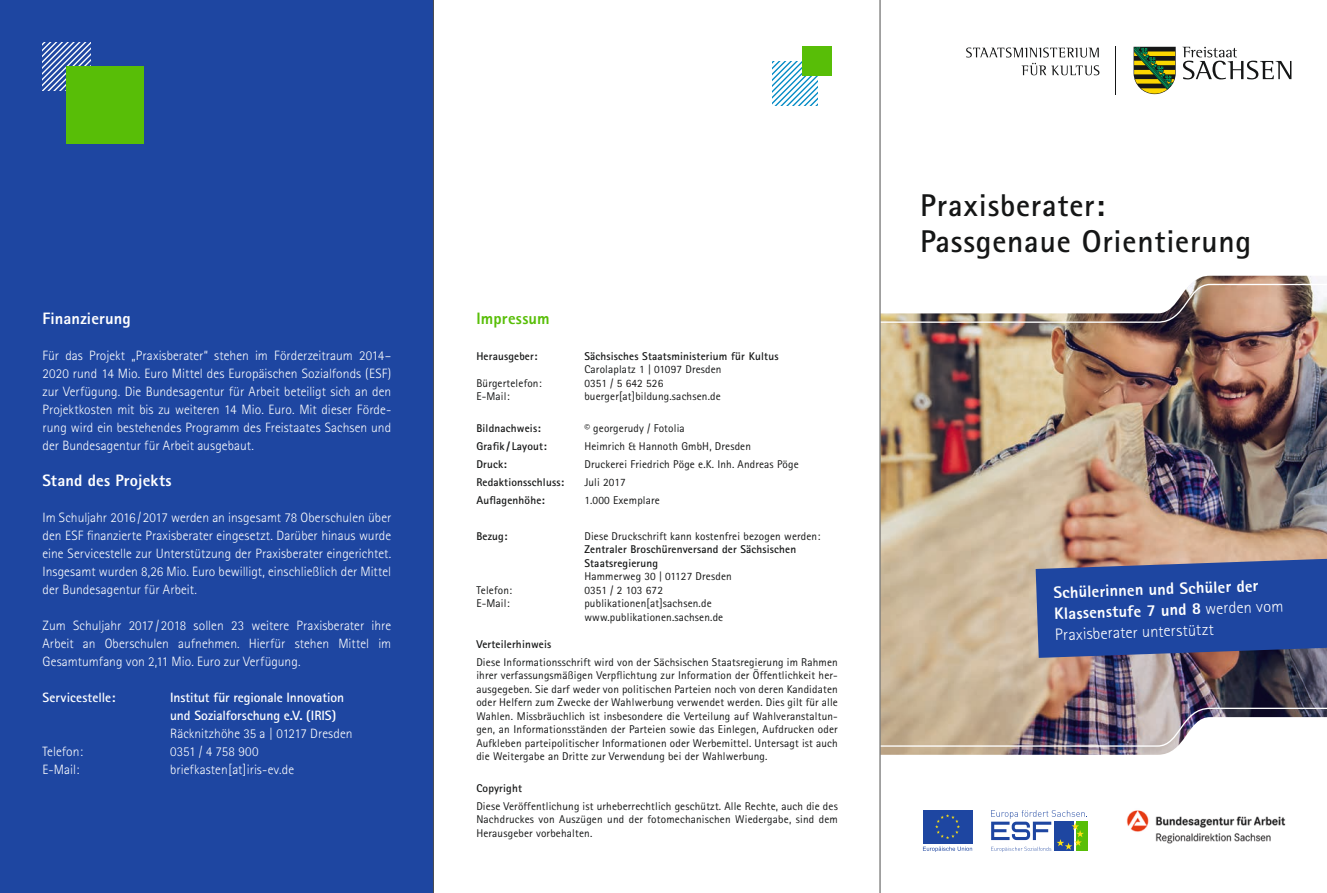
<style>
.page{position:relative;width:1327px;height:893px;background:#fff}
.page>*{position:absolute;margin:0;border:0;box-sizing:border-box;transform-origin:0 0}
.t1{font:700 31.5px/36px "Rotis Sans Serif";letter-spacing:.025em;color:#151616}
.t2{font:800 16.5px/21px "Rotis Sans Serif";letter-spacing:.01em;color:#fff}
.t3{font:800 16.5px "Rotis Sans Serif";letter-spacing:.01em;color:#58be07}
.t4{font:300 13.5px/18px "Rotis Sans Serif";color:#fff;text-align:justify}
.t5{font:700 13.5px/18px "Rotis Sans Serif";letter-spacing:-.005em;color:#fff}
.t6{font:11.25px/13.5px "Rotis Sans Serif";letter-spacing:.015em;color:#151616;text-align:justify}
.t7{font:700 11.25px/13.5px "Rotis Sans Serif";letter-spacing:.015em;color:#151616}
.s1{font-weight:300}
</style>
<div class="page">
<svg style="left:773px;top:61px;width:44px;height:45px"></svg>
<div style="left:802px;top:47px;width:29px;height:29px;background:#58be07"></div>
<div style="left:0;top:0;width:434px;height:893px;background:#1e46a1"></div>
<svg style="left:43px;top:42px;width:48px;height:49px"></svg>
<div style="left:67px;top:66px;width:77px;height:78px;background:#58be07"></div>
<svg style="left:1182px;top:47px;width:109px;height:32px"></svg>
<svg style="left:1133px;top:47px;width:42px;height:47px;background:#717b30"></svg>
<hr style="left:1115px;top:47px;width:1px;height:48px;background:#151616">
<svg style="left:966px;top:48px;width:133px;height:27px"></svg>
<div style="left:923px;top:810px;width:49px;height:33px;background:#1e46a1"></div>
<svg style="left:935px;top:814px;width:25px;height:25px"></svg>
<svg style="left:991px;top:810px;width:96px;height:42px"></svg>
<svg style="left:923px;top:847px;width:49px;height:5px"></svg>
<img style="left:880px;top:276px;width:447px;height:479px">
<svg style="left:1035px;top:559px;width:292px;height:99px;background:#2b4b9c"></svg>
<img style="left:1126px;top:810px;width:160px;height:34px">
<hr style="left:433px;top:0;width:1px;height:893px;background:#4e4e4d">
<hr style="left:879px;top:0;width:1px;height:893px;background:#4e4e4d">
<h2 class="t2" style="left:43px;top:307px;width:90px">Finanzierung</h2>
<p class="t4" style="left:43px;top:346px;width:350px">Für das Projekt „Praxisberater“ stehen im Förderzeitraum 2014– 2020 rund 14 Mio. Euro Mittel des Europäischen Sozialfonds (ESF) zur Verfügung. Die Bundesagentur für Arbeit beteiligt sich an den Projektkosten mit bis zu weiteren 14 Mio. Euro. Mit dieser Förde&shy;rung wird ein bestehendes Programm des Freistaates Sachsen und der Bundesagentur für Arbeit ausgebaut.</p>
<h2 class="t2" style="left:43px;top:469px;width:131px">Stand des Projekts</h2>
<p class="t4" style="left:43px;top:508px;width:350px">Im Schuljahr 2016 / 2017 werden an insgesamt 78 Oberschulen über den ESF finanzierte Praxisberater eingesetzt. Darüber hinaus wurde eine Servicestelle zur Unterstützung der Praxisberater eingerichtet.<br>Insgesamt wurden 8,26 Mio. Euro bewilligt, einschließlich der Mittel der Bundesagentur für Arbeit.</p>
<p class="t4" style="left:43px;top:616px;width:350px">Zum Schuljahr 2017 / 2018 sollen 23 weitere Praxisberater ihre Arbeit an Oberschulen aufnehmen. Hierfür stehen Mittel im Gesamtumfang von 2,11 Mio. Euro zur Verfügung.</p>
<p class="t5" style="left:43px;top:688px;width:74px">Servicestelle:</p>
<p class="t5" style="left:170px;top:688px;width:175px">Institut für regionale Innovation und Sozialforschung e.V. (IRIS)</p>
<p class="t4" style="left:170px;top:724px;width:184px">Räcknitzhöhe 35 a | 01217 Dresden</p>
<p class="t4" style="left:43px;top:742px;width:42px">Telefon:</p>
<p class="t4" style="left:170px;top:742px;width:90px">0351 / 4 758 900</p>
<p class="t4" style="left:43px;top:760px;width:38px">E-Mail:</p>
<p class="t4" style="left:170px;top:760px;width:126px">briefkasten[at]iris-ev.de</p>
<h2 class="t3" style="left:476px;top:307px;width:75px">Impressum</h2>
<p class="t7" style="left:476px;top:349px;width:62px">Herausgeber:</p>
<p class="t7" style="left:584px;top:349px;width:196px">Sächsisches Staatsministerium für Kultus</p>
<p class="t6" style="left:584px;top:362px;width:139px">Carolaplatz 1 | 01097 Dresden</p>
<p class="t6" style="left:476px;top:376px;width:67px">Bürgertelefon:</p>
<p class="t6" style="left:584px;top:376px;width:80px">0351 / 5 642 526</p>
<p class="t6" style="left:476px;top:389px;width:35px">E-Mail:</p>
<p class="t6" style="left:584px;top:389px;width:138px">buerger[at]bildung.sachsen.de</p>
<p class="t7" style="left:476px;top:421px;width:66px">Bildnachweis:</p>
<p class="t6" style="left:584px;top:421px;width:102px">© georgerudy / Fotolia</p>
<p class="t7" style="left:476px;top:439px;width:72px">Grafik / Layout:</p>
<p class="t6" style="left:584px;top:439px;width:168px">Heimrich &amp; Hannoth GmbH, Dresden</p>
<p class="t7" style="left:476px;top:457px;width:32px">Druck:</p>
<p class="t6" style="left:584px;top:457px;width:216px">Druckerei Friedrich Pöge e.K. Inh. Andreas Pöge</p>
<p class="t7" style="left:476px;top:475px;width:89px">Redaktionsschluss:</p>
<p class="t6" style="left:584px;top:475px;width:43px">Juli 2017</p>
<p class="t7" style="left:476px;top:493px;width:70px">Auflagenhöhe:</p>
<p class="t6" style="left:584px;top:493px;width:77px">1.000 Exemplare</p>
<p class="t7" style="left:476px;top:529px;width:33px">Bezug:</p>
<p class="t6" style="left:584px;top:529px;width:237px">Diese Druckschrift kann kostenfrei bezogen werden:</p>
<p class="t7" style="left:584px;top:542px;width:213px">Zentraler Broschürenversand der Sächsischen<br>Staatsregierung</p>
<p class="t6" style="left:584px;top:569px;width:149px">Hammerweg 30 | 01127 Dresden</p>
<p class="t6" style="left:476px;top:583px;width:37px">Telefon:</p>
<p class="t6" style="left:584px;top:583px;width:80px">0351 / 2 103 672</p>
<p class="t6" style="left:476px;top:596px;width:35px">E-Mail:</p>
<p class="t6" style="left:584px;top:596px;width:140px">publikationen[at]sachsen.de www.publikationen.sachsen.de</p>
<p class="t7" style="left:476px;top:637px;width:77px">Verteilerhinweis</p>
<p class="t6" style="left:476px;top:655px;width:363px">Diese Informationsschrift wird von der Sächsischen Staatsregierung im Rahmen ihrer verfassungsmäßigen Verpflichtung zur Information der Öffentlichkeit her&shy;ausgegeben. Sie darf weder von politischen Parteien noch von deren Kandidaten oder Helfern zum Zwecke der Wahlwerbung verwendet werden. Dies gilt für alle Wahlen. Missbräuchlich ist insbesondere die Verteilung auf Wahlveranstaltun&shy;gen, an Informationsständen der Parteien sowie das Einlegen, Aufdrucken oder Aufkleben parteipolitischer Informationen oder Werbemittel. Untersagt ist auch die Weitergabe an Dritte zur Verwendung bei der Wahlwerbung.</p>
<p class="t7" style="left:476px;top:781px;width:47px">Copyright</p>
<p class="t6" style="left:476px;top:799px;width:363px">Diese Veröffentlichung ist urheberrechtlich geschützt. Alle Rechte, auch die des Nachdruckes von Auszügen und der fotomechanischen Wiedergabe, sind dem Herausgeber vorbehalten.</p>
<h1 class="t1" style="left:920px;top:186px;width:333px">Praxisberater:<br>Passgenaue Orientierung</h1>
<h2 class="t2" style="left:1053px;top:582px;width:231px;rotate:-2deg">Schülerinnen und Schüler der<br>Klassenstufe 7 und 8 <span class="s1">werden vom<br>Praxisberater unterstützt</span></h2>
</div>
